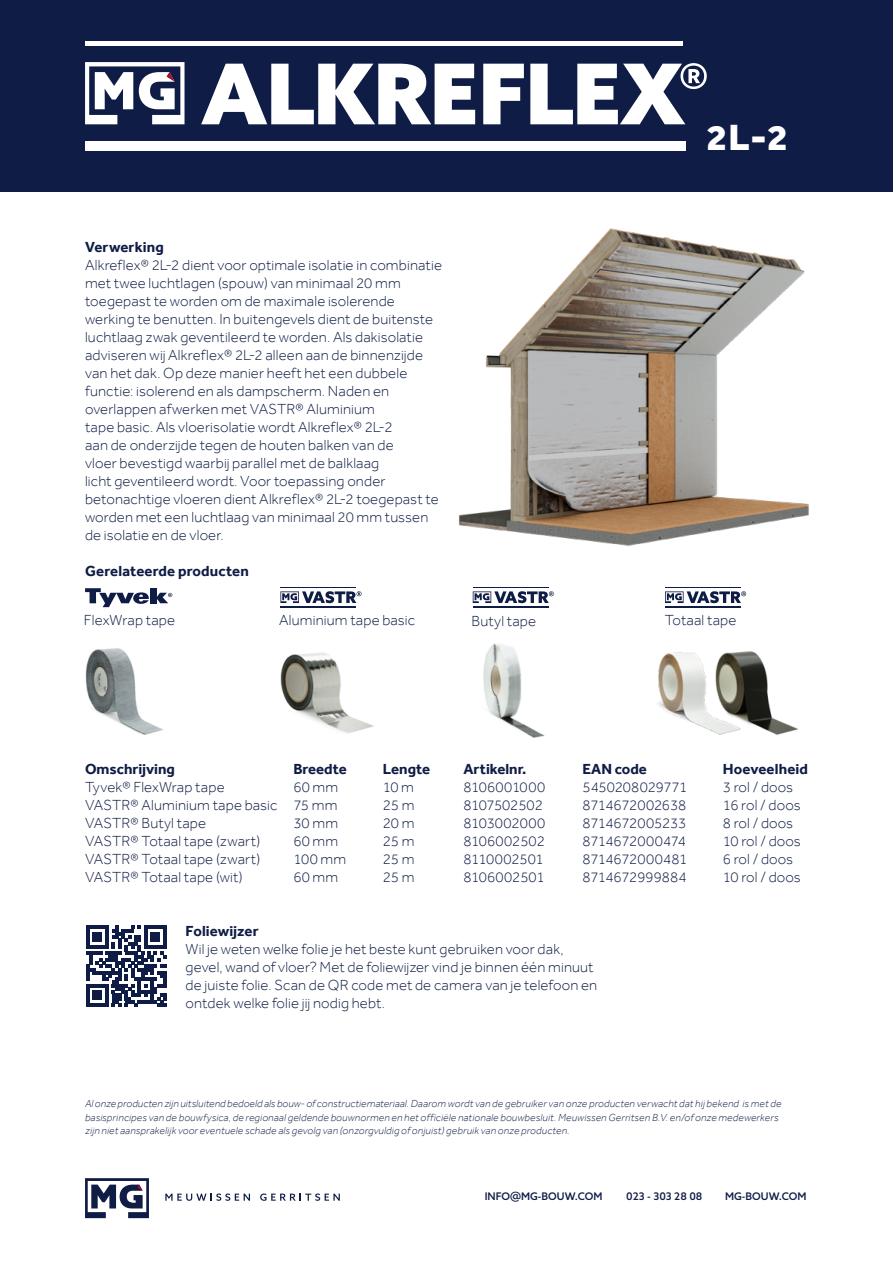
<style>
.page{position:relative;width:893px;height:1263px;background:#fff}
.page>*{position:absolute;margin:0;border:0;box-sizing:border-box;transform-origin:0 0}
.t1{font:800 37.5px "Effra";color:#fff}
.t2{font:300 15px/18px "Effra";letter-spacing:.01em;color:#0f1c45}
.t3{font:700 15px "Effra";color:#0f1c45}
.t4{font:300 15px "Effra";letter-spacing:-.01em;color:#0f1c45}
.t5{font:300 15px "Effra";letter-spacing:-.02em;color:#0f1c45}
.t6{font:300 15px "Effra";letter-spacing:-.015em;color:#0f1c45}
.t7{font:italic 300 10.5px/13.5px "Effra";letter-spacing:.02em;color:#0f1c45}
.t8{font:500 10.5px "Azo Sans";color:#0f1c45}
.s1{font-size:13.5px}
</style>
<div class="page">
<div style="left:0;top:0;width:893px;height:191px;background:#0f1c45"></div>
<img style="left:746px;top:651px;width:52px;height:84px">
<img style="left:483px;top:643px;width:62px;height:95px">
<img style="left:85px;top:648px;width:78px;height:87px">
<img style="left:657px;top:651px;width:89px;height:84px">
<svg style="left:85px;top:588px;width:64px;height:19px"></svg>
<div style="left:150px;top:588px;width:6px;height:15px;background:#0f1c45"></div>
<svg style="left:156px;top:593px;width:16px;height:10px"></svg>
<svg style="left:473px;top:591px;width:81px;height:12px"></svg>
<hr style="left:473px;top:606px;width:76px;height:2px;background:#0f1c45">
<hr style="left:473px;top:587px;width:76px;height:1px;background:#0f1c45">
<svg style="left:665px;top:591px;width:81px;height:12px"></svg>
<hr style="left:665px;top:606px;width:76px;height:2px;background:#0f1c45">
<hr style="left:665px;top:587px;width:76px;height:1px;background:#0f1c45">
<svg style="left:201px;top:64px;width:274px;height:60px"></svg>
<svg style="left:483px;top:64px;width:41px;height:60px"></svg>
<svg style="left:530px;top:63px;width:177px;height:61px"></svg>
<div style="left:85px;top:141px;width:600px;height:9px;background:#fff"></div>
<hr style="left:85px;top:41px;width:597px;height:4px;background:#fff">
<svg style="left:85px;top:62px;width:100px;height:62px"></svg>
<svg style="left:280px;top:591px;width:82px;height:12px"></svg>
<hr style="left:280px;top:606px;width:76px;height:2px;background:#0f1c45">
<hr style="left:280px;top:587px;width:76px;height:1px;background:#0f1c45">
<img style="left:280px;top:652px;width:94px;height:81px">
<svg style="left:86px;top:926px;width:81px;height:81px"></svg>
<hr style="left:86px;top:1003px;width:23px;height:4px;background:#0f1c45">
<div style="left:92px;top:990px;width:10px;height:10px;background:#0f1c45"></div>
<img style="left:459px;top:228px;width:350px;height:318px">
<svg style="left:165px;top:1193px;width:85px;height:8px"></svg>
<svg style="left:260px;top:1193px;width:80px;height:8px"></svg>
<svg style="left:85px;top:1178px;width:64px;height:40px"></svg>
<h1 class="t1" style="left:707px;top:115px;width:83px">2L-2</h1>
<p class="t3" style="left:85px;top:238px;width:80px">Verwerking</p>
<p class="t2" style="left:85px;top:256px;width:358px">Alkreflex® 2L-2 dient voor optimale isolatie in combinatie met twee luchtlagen (spouw) van minimaal 20 mm toegepast te worden om de maximale isolerende werking te benutten. In buitengevels dient de buitenste luchtlaag zwak geventileerd te worden. Als dakisolatie adviseren wij Alkreflex® 2L-2 alleen aan de binnenzijde van het dak. Op deze manier heeft het een dubbele functie: isolerend en als dampscherm. Naden en overlappen afwerken met VASTR® Aluminium<br>tape basic. Als vloerisolatie wordt Alkreflex® 2L-2<br>aan de onderzijde tegen de houten balken van de<br>vloer bevestigd waarbij parallel met de balklaag<br>licht geventileerd wordt. Voor toepassing onder betonachtige vloeren dient Alkreflex® 2L-2 toegepast te worden met een luchtlaag van minimaal 20 mm tussen de isolatie en de vloer.</p>
<p class="t3" style="left:85px;top:562px;width:165px">Gerelateerde producten</p>
<p class="t2" style="left:84px;top:611px;width:93px">FlexWrap tape</p>
<p class="t2" style="left:472px;top:611px;width:66px">Butyl tape</p>
<p class="t2" style="left:665px;top:611px;width:73px">Totaal tape</p>
<p class="t2" style="left:279px;top:611px;width:138px">Aluminium tape basic</p>
<p class="t3" style="left:85px;top:760px;width:91px">Omschrijving</p>
<p class="t3" style="left:293px;top:760px;width:55px">Breedte</p>
<p class="t3" style="left:383px;top:760px;width:49px">Lengte</p>
<p class="t3" style="left:463px;top:760px;width:64px">Artikelnr.</p>
<p class="t3" style="left:583px;top:760px;width:66px">EAN code</p>
<p class="t3" style="left:723px;top:760px;width:87px">Hoeveelheid</p>
<p class="t2" style="left:85px;top:778px;width:141px">Tyvek® FlexWrap tape</p>
<p class="t2" style="left:293px;top:778px;width:46px">60 mm</p>
<p class="t2" style="left:383px;top:778px;width:33px">10 m</p>
<p class="t2" style="left:463px;top:778px;width:83px">8106001000</p>
<p class="t2" style="left:583px;top:778px;width:106px">5450208029771</p>
<p class="t2" style="left:723px;top:778px;width:72px">3 rol / doos</p>
<p class="t2" style="left:85px;top:796px;width:254px">VASTR® Aluminium tape basic 75 mm</p>
<p class="t2" style="left:383px;top:796px;width:33px">25 m</p>
<p class="t4" style="left:463px;top:796px;width:81px">8107502502</p>
<p class="t6" style="left:583px;top:796px;width:105px">8714672002638</p>
<p class="t2" style="left:723px;top:796px;width:79px">16 rol / doos</p>
<p class="t2" style="left:85px;top:814px;width:123px">VASTR® Butyl tape</p>
<p class="t2" style="left:293px;top:814px;width:46px">30 mm</p>
<p class="t2" style="left:383px;top:814px;width:33px">20 m</p>
<p class="t2" style="left:463px;top:814px;width:83px">8103002000</p>
<p class="t5" style="left:583px;top:814px;width:105px">8714672005233</p>
<p class="t2" style="left:723px;top:814px;width:72px">8 rol / doos</p>
<p class="t2" style="left:85px;top:832px;width:177px">VASTR® Totaal tape (zwart)</p>
<p class="t2" style="left:293px;top:832px;width:46px">60 mm</p>
<p class="t2" style="left:383px;top:832px;width:33px">25 m</p>
<p class="t2" style="left:463px;top:832px;width:83px">8106002502</p>
<p class="t5" style="left:583px;top:832px;width:105px">8714672000474</p>
<p class="t2" style="left:723px;top:832px;width:79px">10 rol / doos</p>
<p class="t2" style="left:85px;top:850px;width:177px">VASTR® Totaal tape (zwart)</p>
<p class="t2" style="left:293px;top:850px;width:54px">100 mm</p>
<p class="t2" style="left:383px;top:850px;width:33px">25 m</p>
<p class="t4" style="left:463px;top:850px;width:82px">8110002501</p>
<p class="t4" style="left:583px;top:850px;width:106px">8714672000481</p>
<p class="t2" style="left:723px;top:850px;width:72px">6 rol / doos</p>
<p class="t2" style="left:85px;top:868px;width:159px">VASTR® Totaal tape (wit)</p>
<p class="t2" style="left:293px;top:868px;width:46px">60 mm</p>
<p class="t2" style="left:383px;top:868px;width:33px">25 m</p>
<p class="t2" style="left:463px;top:868px;width:83px">8106002501</p>
<p class="t2" style="left:583px;top:868px;width:105px">8714672999884</p>
<p class="t2" style="left:723px;top:868px;width:79px">10 rol / doos</p>
<p class="t3" style="left:186px;top:922px;width:75px">Foliewijzer</p>
<p class="t2" style="left:186px;top:940px;width:413px">Wil je weten welke folie je het beste kunt gebruiken voor dak, gevel, wand of vloer? Met de foliewijzer vind je binnen één minuut de juiste folie. Scan de QR code met de camera van je telefoon en ontdek welke folie jij nodig hebt.</p>
<p class="t7" style="left:85px;top:1097px;width:698px">Al onze producten zijn uitsluitend bedoeld als bouw- of constructiemateriaal. Daarom wordt van de gebruiker van onze producten verwacht dat hij bekend is met de basisprincipes van de bouwfysica, de regionaal geldende bouwnormen en het officiële nationale bouwbesluit. MeuwissenGerritsen B.V. en/of onze medewerkers zijn niet aansprakelijk voor eventuele schade als gevolg van (onzorgvuldig of onjuist) gebruik van onze producten.</p>
<p class="t8" style="left:485px;top:1190px;width:119px">INFO<span class="s1">@</span>MG-BOUW.COM</p>
<p class="t8" style="left:626px;top:1190px;width:78px">023 - 303 28 08</p>
<p class="t8" style="left:725px;top:1190px;width:83px">MG-BOUW.COM</p>
</div>
